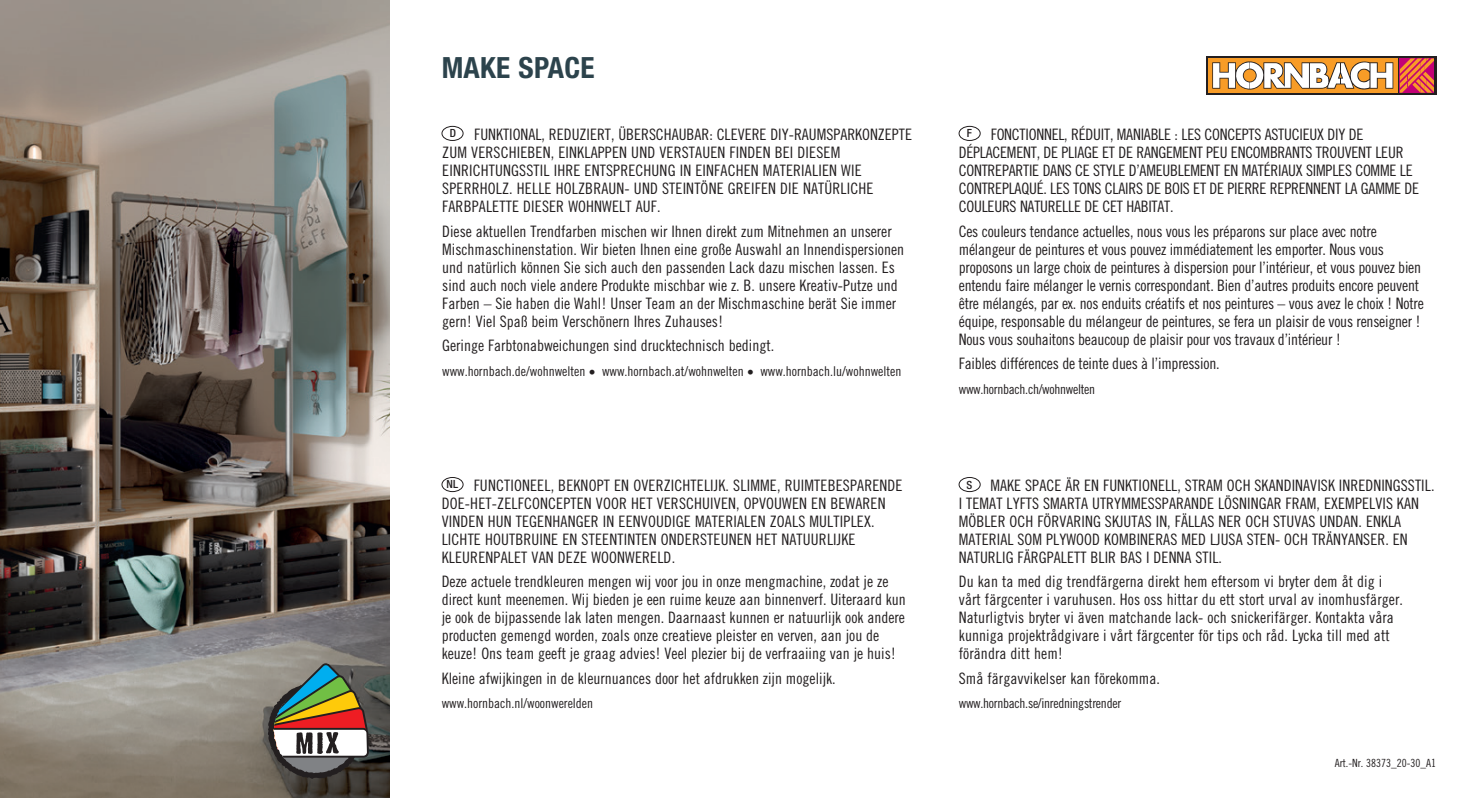
<style>
.page{position:relative;width:1467px;height:798px;background:#fff}
.page>*{position:absolute;margin:0;border:0;box-sizing:border-box;transform-origin:0 0}
.t1{font:700 condensed 29.25px "Helvetica Neue LT Pro";letter-spacing:.01em;color:#2c434c}
.t2{font:15.75px/18px "Trade Gothic Hornbach Cn 18";color:#231f20}
.t3{font:13.5px "Trade Gothic Hornbach Cn 18";color:#231f20}
.t4{font:13.5px "Trade Gothic Hornbach Cn 18";letter-spacing:-.02em;color:#231f20}
.t5{font:11.25px "Trade Gothic Hornbach Cn 18";color:#231f20}
.t6{font:500 condensed 11.25px "Helvetica Neue LT Pro";color:#231f20}
</style>
<div class="page">
<div style="left:1206px;top:56px;width:230px;height:39px;background:#231f20"></div>
<div style="left:1208px;top:58px;width:190px;height:35px;background:#f89c27"></div>
<svg style="left:1400px;top:58px;width:34px;height:35px"></svg>
<svg style="left:1212px;top:61px;width:181px;height:28px"></svg>
<div style="left:959px;top:126px;width:21px;height:15px;border:1px solid #231f20;border-radius:50%"></div>
<div style="left:959px;top:477px;width:21px;height:14px;border:1px solid #231f20;border-radius:50%"></div>
<div style="left:442px;top:477px;width:21px;height:14px;border:1px solid #231f20;border-radius:50%"></div>
<div style="left:442px;top:126px;width:21px;height:15px;border:1px solid #231f20;border-radius:50%"></div>
<img style="left:0;top:0;width:389px;height:797px">
<svg style="left:268px;top:662px;width:101px;height:116px;background:#827a69"></svg>
<h1 class="t1" style="left:442px;top:50px;width:154px">MAKE SPACE</h1>
<p class="t6" style="left:450px;top:126px;width:8px">D</p>
<p class="t2" style="left:959px;top:125px;width:462px;text-indent:32px">FONCTIONNEL, RÉDUIT, MANIABLE : LES CONCEPTS ASTUCIEUX DIY DE DÉPLACEMENT, DE PLIAGE ET DE RANGEMENT PEU ENCOMBRANTS TROUVENT LEUR CONTREPARTIE DANS CE STYLE D’AMEUBLEMENT EN MATÉRIAUX SIMPLES COMME LE CONTREPLAQUÉ. LES TONS CLAIRS DE BOIS ET DE PIERRE REPRENNENT LA GAMME DE COULEURS NATURELLE DE CET HABITAT.</p>
<p class="t2" style="left:959px;top:222px;width:467px">Ces couleurs tendance actuelles, nous vous les préparons sur place avec notre mélangeur de peintures et vous pouvez immédiatement les emporter. Nous vous proposons un large choix de peintures à dispersion pour l’intérieur, et vous pouvez bien entendu faire mélanger le vernis correspondant. Bien d’autres produits encore peuvent être mélangés, par ex. nos enduits créatifs et nos peintures – vous avez le choix ! Notre équipe, responsable du mélangeur de peintures, se fera un plaisir de vous renseigner !<br>Nous vous souhaitons beaucoup de plaisir pour vos travaux d’intérieur !</p>
<p class="t2" style="left:959px;top:354px;width:262px">Faibles différences de teinte dues à l’impression.</p>
<p class="t4" style="left:959px;top:381px;width:138px">www.hornbach.ch/wohnwelten</p>
<p class="t2" style="left:442px;top:125px;width:471px;text-indent:32px">FUNKTIONAL, REDUZIERT, ÜBERSCHAUBAR: CLEVERE DIY-RAUMSPARKONZEPTE ZUM VERSCHIEBEN, EINKLAPPEN UND VERSTAUEN FINDEN BEI DIESEM EINRICHTUNGSSTIL IHRE ENTSPRECHUNG IN EINFACHEN MATERIALIEN WIE SPERRHOLZ. HELLE HOLZBRAUN- UND STEINTÖNE GREIFEN DIE NATÜRLICHE FARBPALETTE DIESER WOHNWELT AUF.</p>
<p class="t2" style="left:442px;top:222px;width:463px">Diese aktuellen Trendfarben mischen wir Ihnen direkt zum Mitnehmen an unserer Mischmaschinenstation. Wir bieten Ihnen eine große Auswahl an Innendispersionen und natürlich können Sie sich auch den passenden Lack dazu mischen lassen. Es sind auch noch viele andere Produkte mischbar wie z. B. unsere Kreativ-Putze und Farben – Sie haben die Wahl! Unser Team an der Mischmaschine berät Sie immer gern! Viel Spaß beim Verschönern Ihres Zuhauses!</p>
<p class="t2" style="left:442px;top:336px;width:333px">Geringe Farbtonabweichungen sind drucktechnisch bedingt.</p>
<p class="t3" style="left:442px;top:363px;width:461px">www.hornbach.de/wohnwelten • www.hornbach.at/wohnwelten • www.hornbach.lu/wohnwelten</p>
<p class="t6" style="left:967px;top:126px;width:7px">F</p>
<p class="t2" style="left:959px;top:475px;width:477px;text-indent:32px">MAKE SPACE ÄR EN FUNKTIONELL, STRAM OCH SKANDINAVISK INREDNINGSSTIL.<br>I TEMAT LYFTS SMARTA UTRYMMESSPARANDE LÖSNINGAR FRAM, EXEMPELVIS KAN MÖBLER OCH FÖRVARING SKJUTAS IN, FÄLLAS NER OCH STUVAS UNDAN. ENKLA MATERIAL SOM PLYWOOD KOMBINERAS MED LJUSA STEN- OCH TRÄNYANSER. EN NATURLIG FÄRGPALETT BLIR BAS I DENNA STIL.</p>
<p class="t2" style="left:959px;top:572px;width:446px">Du kan ta med dig trendfärgerna direkt hem eftersom vi bryter dem åt dig i vårt färgcenter i varuhusen. Hos oss hittar du ett stort urval av inomhusfärger.<br>Naturligtvis bryter vi även matchande lack- och snickerifärger. Kontakta våra kunniga projektrådgivare i vårt färgcenter för tips och råd. Lycka till med att förändra ditt hem!</p>
<p class="t2" style="left:959px;top:668px;width:203px">Små färgavvikelser kan förekomma.</p>
<p class="t4" style="left:959px;top:694px;width:164px">www.hornbach.se/inredningstrender</p>
<p class="t2" style="left:442px;top:475px;width:462px;text-indent:32px">FUNCTIONEEL, BEKNOPT EN OVERZICHTELIJK. SLIMME, RUIMTEBESPARENDE DOE-HET-ZELFCONCEPTEN VOOR HET VERSCHUIVEN, OPVOUWEN EN BEWAREN VINDEN HUN TEGENHANGER IN EENVOUDIGE MATERIALEN ZOALS MULTIPLEX.<br>LICHTE HOUTBRUINE EN STEENTINTEN ONDERSTEUNEN HET NATUURLIJKE KLEURENPALET VAN DEZE WOONWERELD.</p>
<p class="t2" style="left:442px;top:572px;width:466px">Deze actuele trendkleuren mengen wij voor jou in onze mengmachine, zodat je ze direct kunt meenemen. Wij bieden je een ruime keuze aan binnenverf. Uiteraard kun je ook de bijpassende lak laten mengen. Daarnaast kunnen er natuurlijk ook andere producten gemengd worden, zoals onze creatieve pleister en verven, aan jou de keuze! Ons team geeft je graag advies! Veel plezier bij de verfraaiing van je huis!</p>
<p class="t2" style="left:442px;top:668px;width:396px">Kleine afwijkingen in de kleurnuances door het afdrukken zijn mogelijk.</p>
<p class="t3" style="left:442px;top:694px;width:153px">www.hornbach.nl/woonwerelden</p>
<p class="t6" style="left:447px;top:477px;width:13px">NL</p>
<p class="t6" style="left:967px;top:477px;width:7px">S</p>
<p class="t5" style="left:1335px;top:756px;width:103px">Art.-Nr. 38373_20-30_A1</p>
</div>
